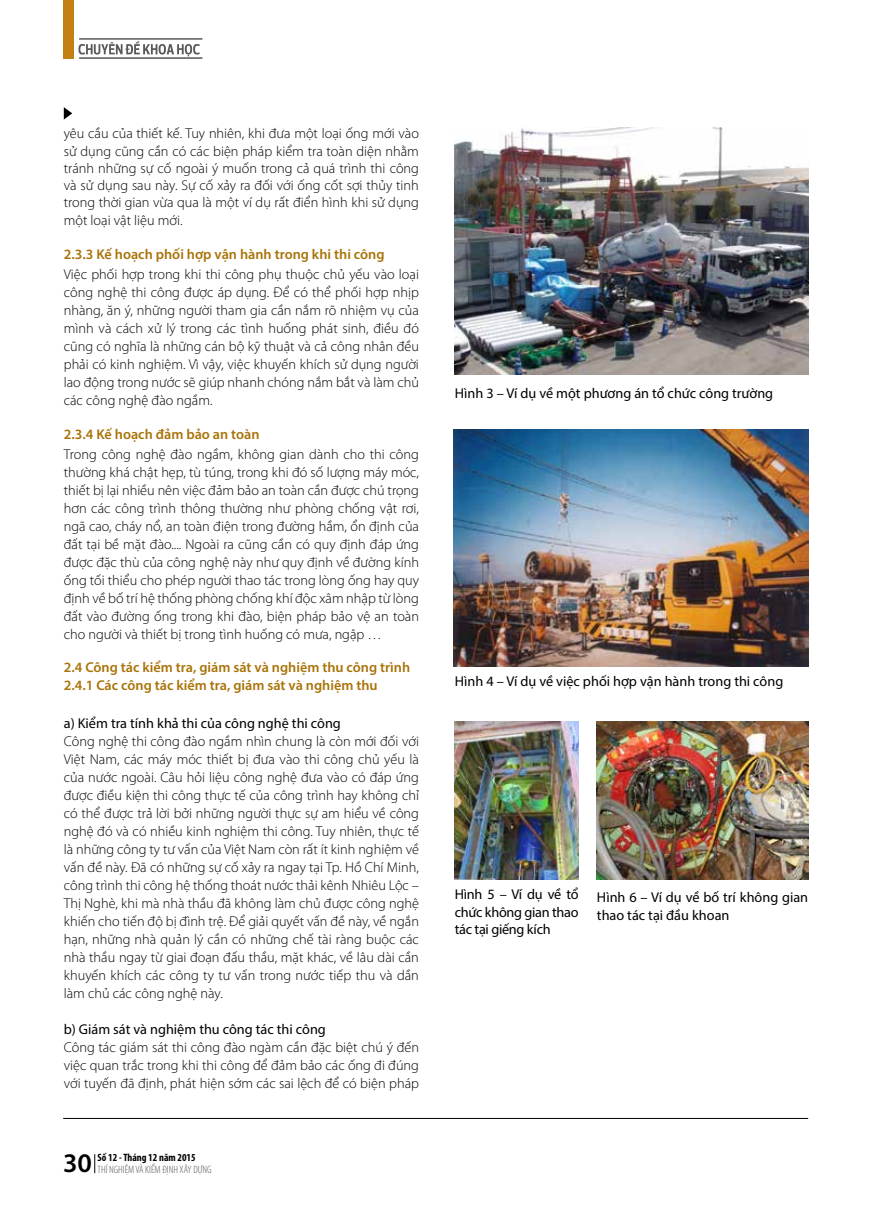
<style>
.page{position:relative;width:872px;height:1212px;background:#fff}
.page>*{position:absolute;margin:0;border:0;box-sizing:border-box;transform-origin:0 0}
.t1{font:600 27px "Myriad Pro";color:#000}
.t2{font:300 14.25px/18px "Myriad Pro";color:#000;text-align:justify}
.t3{font:14.25px/17.2px "Myriad Pro";color:#000;text-align:justify}
.t4{font:600 14.25px/18px "Myriad Pro";color:#a97309}
.t5{font:300 condensed 10.65px "Myriad Pro";color:#58595b}
.t6{font:700 condensed 10.65px "Myriad Pro";color:#000}
</style>
<div class="page">
<svg style="left:94px;top:1154px;width:1px;height:19px"></svg>
<hr style="left:63px;top:1118px;width:745px;height:1px;background:#000">
<svg style="left:78px;top:41px;width:122px;height:15px"></svg>
<div style="left:63px;top:0;width:11px;height:58px;background:#c38012"></div>
<hr style="left:79px;top:38px;width:123px;height:2px;background:#58595b">
<hr style="left:79px;top:58px;width:123px;height:1px;background:#000">
<img style="left:455px;top:128px;width:353px;height:247px">
<img style="left:453px;top:429px;width:355px;height:238px">
<img style="left:455px;top:721px;width:123px;height:158px">
<img style="left:596px;top:721px;width:212px;height:158px">
<svg style="left:64px;top:107px;width:8px;height:13px"></svg>
<p class="t2" style="left:64px;top:125px;width:357px;line-height:17.2px">yêu cầu của thiết kế. Tuy nhiên, khi đưa một loại ống mới vào sử dụng cũng cần có các biện pháp kiểm tra toàn diện nhằm tránh những sự cố ngoài ý muốn trong cả quá trình thi công và sử dụng sau này. Sự cố xảy ra đối với ống cốt sợi thủy tinh trong thời gian vừa qua là một ví dụ rất điển hình khi sử dụng một loại vật liệu mới.</p>
<p class="t4" style="left:64px;top:245px;width:322px">2.3.3 Kế hoạch phối hợp vận hành trong khi thi công</p>
<p class="t2" style="left:64px;top:265px;width:357px">Việc phối hợp trong khi thi công phụ thuộc chủ yếu vào loại công nghệ thi công được áp dụng. Để có thể phối hợp nhịp nhàng, ăn ý, những người tham gia cần nắm rõ nhiệm vụ của mình và cách xử lý trong các tình huống phát sinh, điều đó cũng có nghĩa là những cán bộ kỹ thuật và cả công nhân đều phải có kinh nghiệm. Vì vậy, việc khuyến khích sử dụng người lao động trong nước sẽ giúp nhanh chóng nắm bắt và làm chủ các công nghệ đào ngầm.</p>
<p class="t4" style="left:64px;top:425px;width:197px">2.3.4 Kế hoạch đảm bảo an toàn</p>
<p class="t2" style="left:64px;top:445px;width:357px">Trong công nghệ đào ngầm, không gian dành cho thi công thường khá chật hẹp, tù túng, trong khi đó số lượng máy móc, thiết bị lại nhiều nên việc đảm bảo an toàn cần được chú trọng hơn các công trình thông thường như phòng chống vật rơi, ngã cao, cháy nổ, an toàn điện trong đường hầm, ổn định của đất tại bề mặt đào.... Ngoài ra cũng cần có quy định đáp ứng được đặc thù của công nghệ này như quy định về đường kính ống tối thiểu cho phép người thao tác trong lòng ống hay quy định về bố trí hệ thống phòng chống khí độc xâm nhập từ lòng đất vào đường ống trong khi đào, biện pháp bảo vệ an toàn cho người và thiết bị trong tình huống có mưa, ngập …</p>
<p class="t4" style="left:64px;top:658px;width:348px">2.4 Công tác kiểm tra, giám sát và nghiệm thu công trình<br>2.4.1 Các công tác kiểm tra, giám sát và nghiệm thu</p>
<p class="t3" style="left:64px;top:714px;width:279px">a) Kiểm tra tính khả thi của công nghệ thi công</p>
<p class="t2" style="left:64px;top:732px;width:357px">Công nghệ thi công đào ngầm nhìn chung là còn mới đối với Việt Nam, các máy móc thiết bị đưa vào thi công chủ yếu là của nước ngoài. Câu hỏi liệu công nghệ đưa vào có đáp ứng được điều kiện thi công thực tế của công trình hay không chỉ có thể được trả lời bởi những người thực sự am hiểu về công nghệ đó và có nhiều kinh nghiệm thi công. Tuy nhiên, thực tế là những công ty tư vấn của Việt Nam còn rất ít kinh nghiệm về vấn đề này. Đã có những sự cố xảy ra ngay tại Tp. Hồ Chí Minh, công trình thi công hệ thống thoát nước thải kênh Nhiêu Lộc – Thị Nghè, khi mà nhà thầu đã không làm chủ được công nghệ khiến cho tiến độ bị đình trệ. Để giải quyết vấn đề này, về ngắn hạn, những nhà quản lý cần có những chế tài ràng buộc các nhà thầu ngay từ giai đoạn đấu thầu, mặt khác, về lâu dài cần khuyến khích các công ty tư vấn trong nước tiếp thu và dần làm chủ các công nghệ này.</p>
<p class="t3" style="left:64px;top:1020px;width:263px">b) Giám sát và nghiệm thu công tác thi công</p>
<p class="t2" style="left:64px;top:1038px;width:357px">Công tác giám sát thi công đào ngàm cần đặc biệt chú ý đến việc quan trắc trong khi thi công để đảm bảo các ống đi đúng với tuyến đã định, phát hiện sớm các sai lệch để có biện pháp</p>
<p class="t6" style="left:98px;top:1150px;width:100px">Số 12 - Tháng 12 năm 2015</p>
<h1 class="t1" style="left:63px;top:1146px;width:30px">30</h1>
<p class="t5" style="left:98px;top:1163px;width:115px">THÍ NGHIỆM VÀ KIỂM ĐỊNH XÂY DỰNG</p>
<p class="t3" style="left:455px;top:385px;width:320px">Hình 3 – Ví dụ về một phương án tổ chức công trường</p>
<p class="t3" style="left:455px;top:673px;width:330px">Hình 4 – Ví dụ về việc phối hợp vận hành trong thi công</p>
<p class="t3" style="left:455px;top:886px;width:125px">Hình 5 – Ví dụ về tổ chức không gian thao tác tại giếng kích</p>
<p class="t3" style="left:597px;top:889px;width:213px">Hình 6 – Ví dụ về bố trí không gian thao tác tại đầu khoan</p>
</div>
